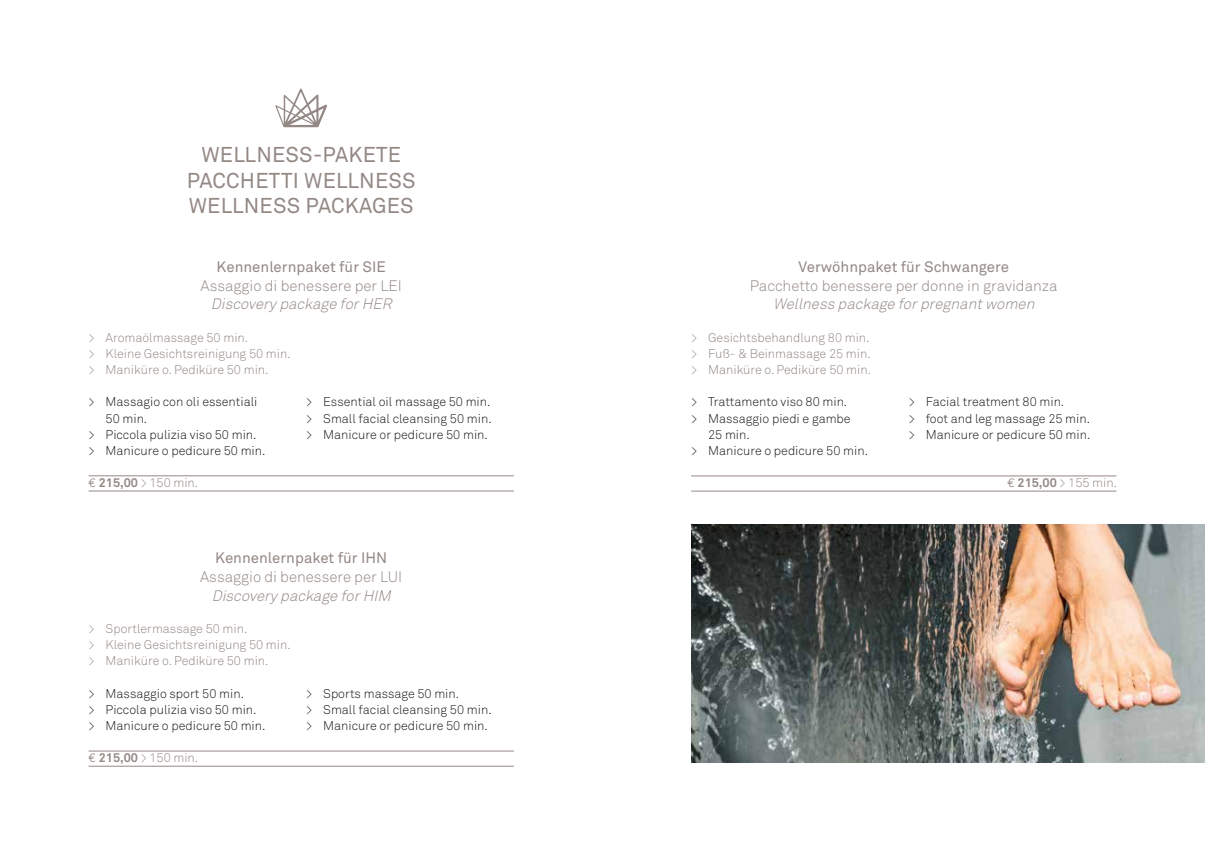
<style>
.page{position:relative;width:1205px;height:851px;background:#fff}
.page>*{position:absolute;margin:0;border:0;box-sizing:border-box;transform-origin:0 0}
.t1{font:21.25px/25.5px "Akkurat";letter-spacing:.01em;color:#938884;text-align:center}
.t2{font:300 15px "Akkurat";color:#938884}
.t3{font:italic 300 15px "Akkurat";color:#938884}
.t4{font:15px "Akkurat";color:#938884}
.t5{font:300 12.5px/16.2px "Akkurat";color:#181716}
.t6{font:300 12.5px/16.2px "Akkurat";color:#938884}
.s1{font-family:"Euro Mono";font-weight:400}
.s2{font-weight:700}
</style>
<div class="page">
<svg style="left:275px;top:89px;width:52px;height:39px"></svg>
<hr style="left:89px;top:475px;width:425px;height:1px;background:#938884">
<hr style="left:89px;top:490px;width:425px;height:1px;background:#938884">
<hr style="left:89px;top:750px;width:425px;height:1px;background:#938884">
<hr style="left:89px;top:765px;width:425px;height:1px;background:#938884">
<hr style="left:691px;top:475px;width:425px;height:1px;background:#938884">
<hr style="left:691px;top:490px;width:425px;height:1px;background:#938884">
<img style="left:691px;top:524px;width:514px;height:238px">
<h1 class="t1" style="left:187px;top:142px;width:230px">WELLNESS-PAKETE<br>PACCHETTI WELLNESS<br>WELLNESS PACKAGES</h1>
<p class="t4" style="left:217px;top:257px;width:171px">Kennenlernpaket für SIE</p>
<p class="t2" style="left:201px;top:276px;width:203px">Assaggio di benessere per LEI</p>
<p class="t3" style="left:211px;top:295px;width:186px">Discoverypackage forHER</p>
<p class="t6" style="left:89px;top:329px;width:204px">&gt; Aromaölmassage 50 min.<br>&gt; Kleine Gesichtsreinigung 50 min. &gt; Maniküre o. Pediküre 50 min.</p>
<p class="t5" style="left:89px;top:393px;width:170px">&gt; Massagio con oli essentiali</p>
<p class="t5" style="left:106px;top:410px;width:43px">50 min.</p>
<p class="t5" style="left:89px;top:426px;width:169px">&gt; Piccola pulizia viso 50 min.</p>
<p class="t5" style="left:89px;top:442px;width:178px">&gt; Manicure o pedicure 50 min.</p>
<p class="t6" style="left:89px;top:474px;width:111px"><span class="s1">E</span> <span class="s2">215,00</span> &gt; 150 min.</p>
<p class="t5" style="left:306px;top:393px;width:187px;text-align:justify">&gt; Essential oil massage 50 min. &gt; Small facial cleansing 50 min. &gt; Manicure or pedicure 50 min.</p>
<p class="t4" style="left:215px;top:548px;width:174px">Kennenlernpaket für IHN</p>
<p class="t2" style="left:200px;top:567px;width:204px">Assaggio di benessere per LUI</p>
<p class="t3" style="left:212px;top:586px;width:184px">Discoverypackage forHIM</p>
<p class="t6" style="left:89px;top:620px;width:204px">&gt; Sportlermassage 50 min.<br>&gt; Kleine Gesichtsreinigung 50 min. &gt; Maniküre o. Pediküre 50 min.</p>
<p class="t5" style="left:89px;top:684px;width:178px">&gt; Massaggio sport 50 min.<br>&gt; Piccola pulizia viso 50 min. &gt; Manicure o pedicure 50 min.</p>
<p class="t6" style="left:89px;top:749px;width:111px"><span class="s1">E</span> <span class="s2">215,00</span> &gt; 150 min.</p>
<p class="t5" style="left:306px;top:684px;width:187px">&gt; Sports massage 50 min.<br>&gt; Small facial cleansing 50 min. &gt; Manicure or pedicure 50 min.</p>
<p class="t4" style="left:798px;top:257px;width:212px">Verwöhnpaket für Schwangere</p>
<p class="t2" style="left:750px;top:276px;width:309px">Pacchetto benessere per donne in gravidanza</p>
<p class="t3" style="left:773px;top:295px;width:267px">Wellness package forpregnantwomen</p>
<p class="t6" style="left:691px;top:329px;width:181px;text-align:justify">&gt; Gesichtsbehandlung 80 min. &gt; Fuß- &amp; Beinmassage 25 min. &gt; Maniküre o. Pediküre 50 min.</p>
<p class="t5" style="left:691px;top:393px;width:158px">&gt; Trattamento viso 80 min.</p>
<p class="t5" style="left:691px;top:410px;width:161px">&gt; Massaggio piedi e gambe</p>
<p class="t5" style="left:708px;top:426px;width:43px">25 min.</p>
<p class="t5" style="left:691px;top:442px;width:178px">&gt; Manicure o pedicure 50 min.</p>
<p class="t5" style="left:909px;top:393px;width:183px">&gt; Facial treatment 80 min.<br>&gt; foot and leg massage 25 min. &gt; Manicure or pedicure 50 min.</p>
<p class="t6" style="left:1007px;top:474px;width:111px"><span class="s1">E</span> <span class="s2">215,00</span> &gt; 155 min.</p>
</div>
